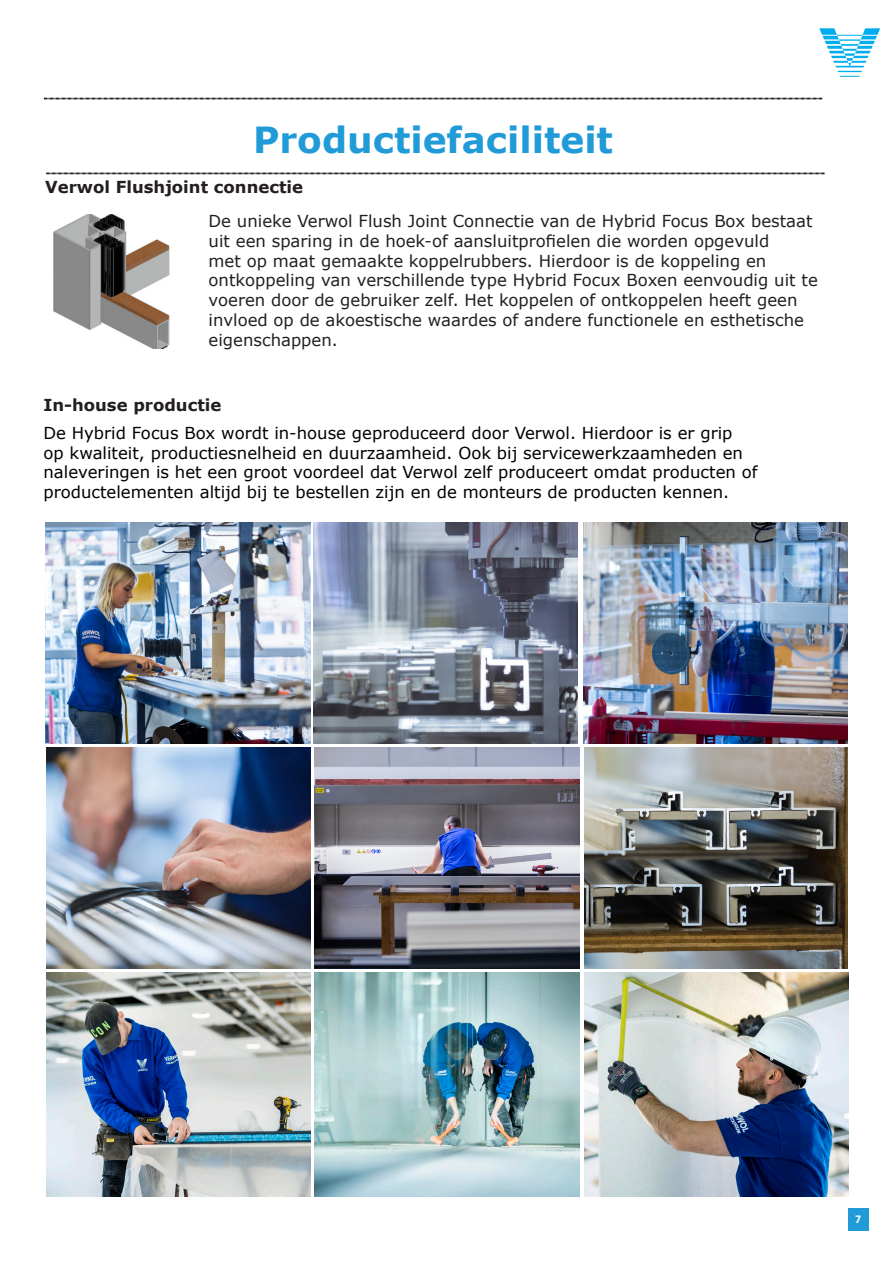
<style>
.page{position:relative;width:893px;height:1263px;background:#fff}
.page>*{position:absolute;margin:0;border:0;box-sizing:border-box;transform-origin:0 0}
.t1{font:700 36px "Verdana";color:#209bd8}
.t2{font:16.5px/19.8px "Verdana";color:#231f20}
.t3{font:16.5px/19.8px "Verdana";color:#000}
.t4{font:700 16.5px "Verdana";color:#231f20}
.t5{font:700 12px "Calibri";color:#fff}
</style>
<div class="page">
<svg style="left:44px;top:98px;width:778px;height:1px"></svg>
<svg style="left:819px;top:28px;width:61px;height:49px"></svg>
<svg style="left:46px;top:173px;width:778px;height:1px"></svg>
<div style="left:848px;top:1208px;width:20px;height:23px;background:#209bd8"></div>
<img style="left:46px;top:522px;width:264px;height:221px">
<img style="left:314px;top:522px;width:264px;height:221px">
<img style="left:583px;top:522px;width:264px;height:221px">
<img style="left:315px;top:747px;width:264px;height:221px">
<img style="left:584px;top:747px;width:263px;height:221px">
<img style="left:46px;top:747px;width:264px;height:221px">
<img style="left:47px;top:973px;width:264px;height:223px">
<img style="left:315px;top:973px;width:264px;height:223px">
<img style="left:584px;top:973px;width:264px;height:223px">
<img style="left:53px;top:214px;width:117px;height:134px">
<p class="t1" style="left:253px;top:114px;width:362px">Productiefaciliteit</p>
<p class="t4" style="left:45px;top:176px;width:260px">Verwol Flushjoint connectie</p>
<p class="t2" style="left:209px;top:211px;width:611px">De unieke Verwol Flush Joint Connectie van de Hybrid Focus Box bestaat uit een sparing in de hoek-of aansluitprofielen die worden opgevuld<br>met op maat gemaakte koppelrubbers. Hierdoor is de koppeling en ontkoppeling van verschillende type Hybrid Focux Boxen eenvoudig uit te voeren door de gebruiker zelf. Het koppelen of ontkoppelen heeft geen invloed op de akoestische waardes of andere functionele en esthetische eigenschappen.</p>
<p class="t4" style="left:43px;top:393px;width:180px">In-house productie</p>
<p class="t3" style="left:43px;top:423px;width:716px">De Hybrid Focus Box wordt in-house geproduceerd door Verwol. Hierdoor is er grip<br>op kwaliteit, productiesnelheid en duurzaamheid. Ook bij servicewerkzaamheden en naleveringen is het een groot voordeel dat Verwol zelf produceert omdat producten of productelementen altijd bij te bestellen zijn en de monteurs de producten kennen.</p>
<p class="t5" style="left:855px;top:1210px;width:8px">7</p>
</div>
